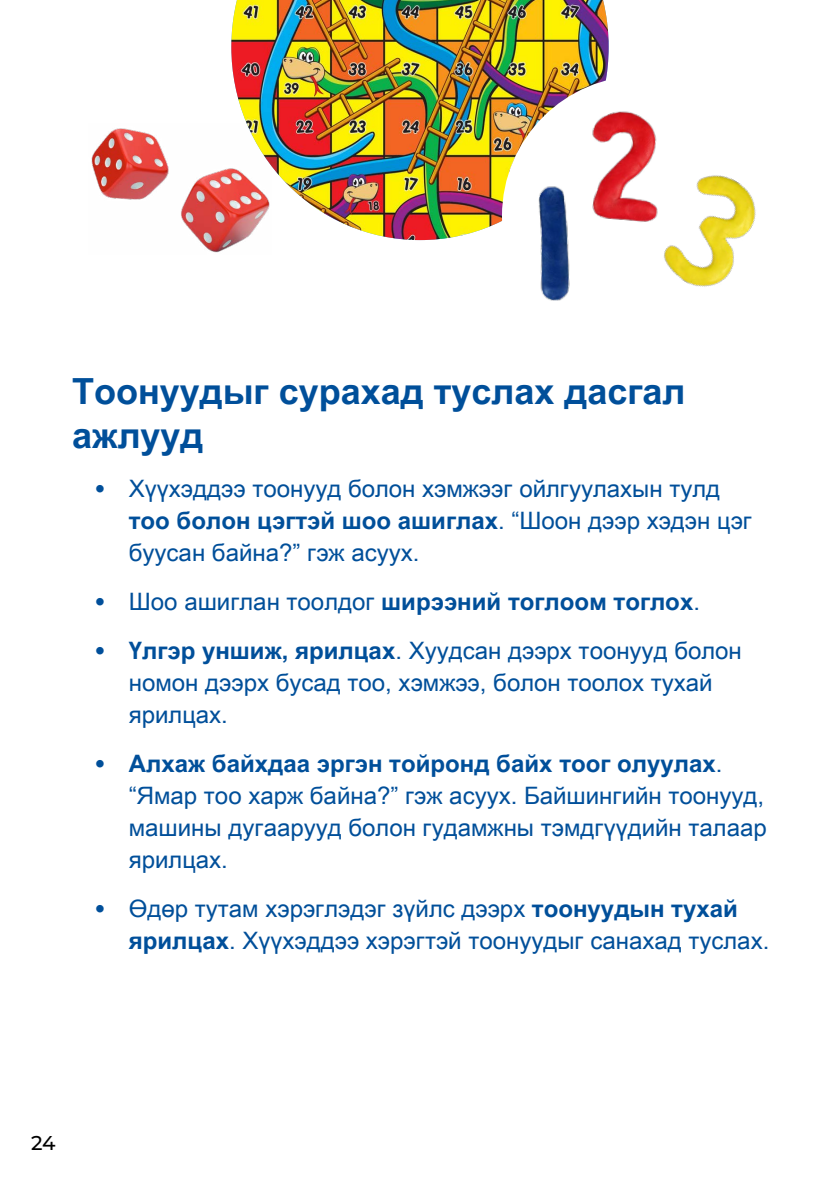
<style>
.page{position:relative;width:840px;height:1191px;background:#fff}
.page>*{position:absolute;margin:0;border:0;box-sizing:border-box;transform-origin:0 0}
.Heading_3_-_blue{font:700 36px/44px "Arial Unicode MS";color:#004f9a}
.t1{font:24px/32px "Arial Unicode MS";color:#004f9a}
.t2{font:700 24px "Arial Unicode MS";color:#004f9a}
.t3{font:500 20px "Montserrat";color:#000}
.s1{font-size:30px}
.s2{font-weight:700}
.s3{font-weight:400;font-size:30px}
.s4{font-weight:400}
</style>
<div class="page">
<img style="left:231px;top:0;width:377px;height:240px">
<div style="left:501px;top:76px;width:281px;height:280px;background:#fff;border-radius:50%"></div>
<img style="left:538px;top:186px;width:32px;height:115px">
<img style="left:592px;top:111px;width:65px;height:111px">
<img style="left:644px;top:155px;width:112px;height:132px">
<img style="left:91px;top:123px;width:180px;height:130px">
<h3 class="Heading_3_-_blue" style="left:72px;top:370px;width:614px">Тоонуудыг сурахад туслах дасгал ажлууд</h3>
<p class="t1" style="left:129px;top:472px;width:624px;text-indent:-34px"><span class="s1">•</span> Хүүхэддээ тоонууд болон хэмжээг ойлгуулахын тулд <span class="s2">тоо болон цэгтэй шоо ашиглах</span>. “Шоон дээр хэдэн цэг буусан байна?” гэж асуух.</p>
<p class="t2" style="left:95px;top:584px;width:606px"><span class="s3">•</span> <span class="s4">Шоо ашиглан тоолдог</span> ширээний тоглоом тоглох<span class="s4">.</span></p>
<p class="t1" style="left:129px;top:634px;width:614px;text-indent:-34px"><span class="s1">•</span> <span class="s2">Үлгэр уншиж, ярилцах</span>. Хуудсан дээрх тоонууд болон номон дээрх бусад тоо, хэмжээ, болон тоолох тухай ярилцах.</p>
<p class="t1" style="left:129px;top:747px;width:639px;text-indent:-34px"><span class="s1">•</span> <span class="s2">Алхаж байхдаа эргэн тойронд байх тоог олуулах</span>. “Ямар тоо харж байна?” гэж асуух. Байшингийн тоонууд, машины дугаарууд болон гудамжны тэмдгүүдийн талаар ярилцах.</p>
<p class="t1" style="left:129px;top:892px;width:641px;text-indent:-34px"><span class="s1">•</span> Өдөр тутам хэрэглэдэг зүйлс дээрх <span class="s2">тоонуудын тухай ярилцах</span>. Хүүхэддээ хэрэгтэй тоонуудыг санахад туслах.</p>
<p class="t3" style="left:31px;top:1128px;width:26px">24</p>
</div>
